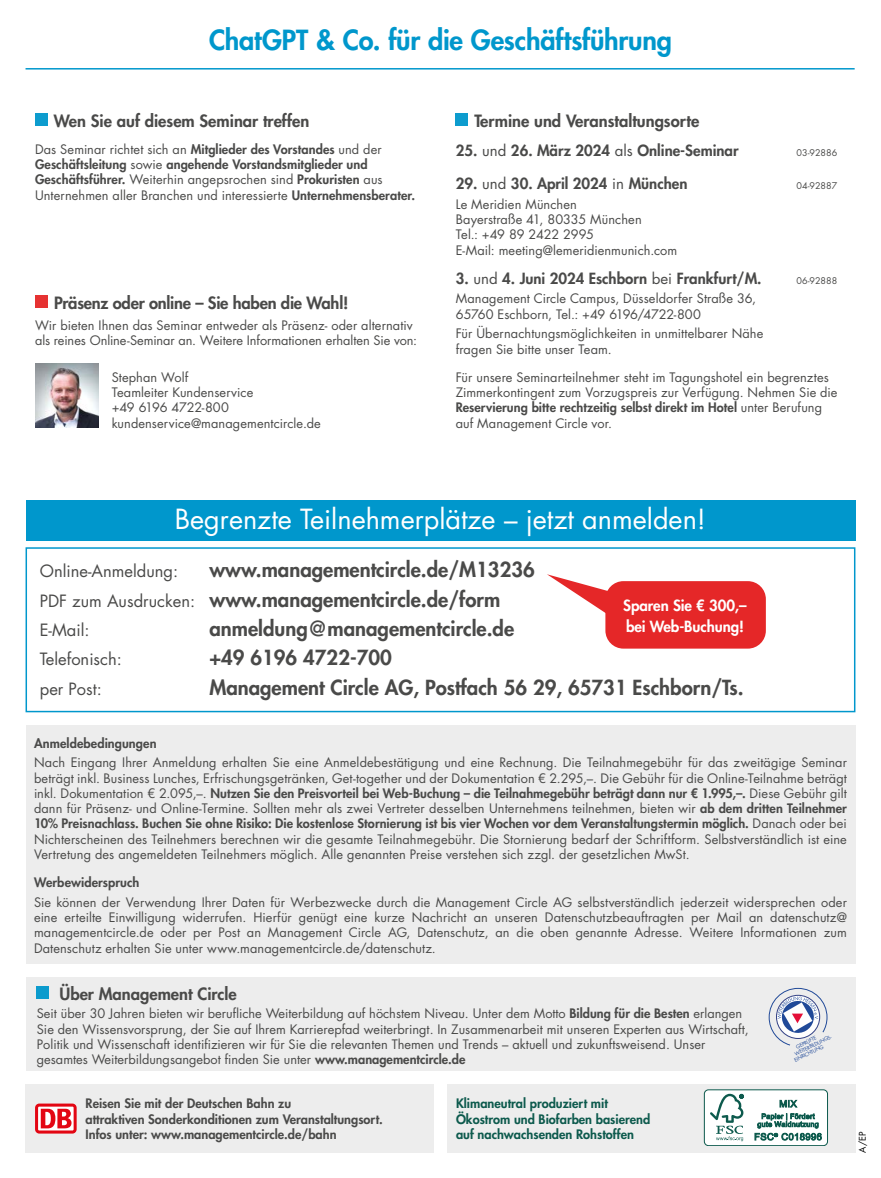
<style>
.page{position:relative;width:881px;height:1178px;background:#fff}
.page>*{position:absolute;margin:0;border:0;box-sizing:border-box;transform-origin:0 0}
.t1{font:27px "Futura Std";color:#fff}
.t2{font:800 27px "Futura Std";letter-spacing:-.01em;color:#0097cc}
.t3{font:800 20.25px/29.4px "Futura Std";color:#4a4a49}
.t4{font:800 16.5px "Futura Std";color:#4a4a49}
.t5{font:16.5px "Futura Std";color:#4a4a49}
.t6{font:800 15px "Futura Std";color:#4a4a49}
.t7{font:800 15px/21px "Futura Std";letter-spacing:-.005em;color:#fff}
.t8{font:12.75px/15.3px "Futura Std";color:#4a4a49}
.t9{font:800 12.75px/15.3px "Futura Std";color:#4a4a49}
.t10{font:800 12.75px/15.3px "Futura Std";color:#0d5a4d}
.t11{font:9px "Futura Std";color:#4a4a49}
.t12{font:9px "Futura Std";color:#000}
.t13{font:4.95px "Futura CE";color:#164194}
.s1{font-weight:400}
.s2{font-weight:800}
.s3{font-weight:400;font-size:16.5px}
</style>
<div class="page">
<svg style="left:547px;top:574px;width:72px;height:39px"></svg>
<div style="left:605px;top:581px;width:160px;height:68px;background:#e52728;border-radius:18px"></div>
<div style="left:455px;top:114px;width:12px;height:12px;background:#0d9cce"></div>
<hr style="left:26px;top:68px;width:828px;height:2px;background:#0097cc">
<div style="left:35px;top:114px;width:12px;height:12px;background:#0d9cce"></div>
<div style="left:26px;top:547px;width:829px;height:165px;border:2px solid #0097cc"></div>
<div style="left:26px;top:726px;width:829px;height:238px;background:#ededed"></div>
<div style="left:446px;top:1084px;width:409px;height:68px;background:#ededed"></div>
<div style="left:26px;top:1084px;width:408px;height:68px;background:#ededed"></div>
<div style="left:35px;top:1103px;width:42px;height:30px;background:linear-gradient(to right,#e30613,#e30713);border-radius:4px"></div>
<svg style="left:38px;top:1106px;width:36px;height:24px"></svg>
<svg style="left:41px;top:1109px;width:30px;height:19px"></svg>
<div style="left:26px;top:501px;width:829px;height:40px;background:#0097cc"></div>
<div style="left:26px;top:977px;width:829px;height:94px;background:#ededed"></div>
<div style="left:37px;top:986px;width:12px;height:13px;background:#0c9bcd"></div>
<svg style="left:768px;top:988px;width:59px;height:58px"></svg>
<div style="left:704px;top:1090px;width:123px;height:55px;background:#fff;border-radius:4px"></div>
<div style="left:703px;top:1089px;width:124px;height:57px;border:1px solid #0d5a4d;border-radius:4px"></div>
<svg style="left:710px;top:1094px;width:33px;height:47px"></svg>
<svg style="left:754px;top:1099px;width:67px;height:41px"></svg>
<div style="left:35px;top:295px;width:12px;height:13px;background:#e63232"></div>
<img style="left:35px;top:364px;width:64px;height:63px">
<h1 class="t2" style="left:209px;top:23px;width:464px">ChatGPT &amp; Co. für die Geschäftsführung</h1>
<p class="t4" style="left:54px;top:110px;width:257px">Wen Sie auf diesem Seminar treffen</p>
<p class="t9" style="left:35px;top:141px;width:381px"><span class="s1">Das Seminar richtet sich an</span> Mitglieder des Vorstandes <span class="s1">und der </span>Geschäftsleitung <span class="s1">sowie</span> angehende Vorstandsmitglieder und Geschäftsführer. <span class="s1">Weiterhin angepsrochen sind</span> Prokuristen <span class="s1">aus Unternehmen aller Branchen und interessierte</span> Unternehmensberater.</p>
<p class="t4" style="left:54px;top:292px;width:296px">Präsenz oder online – Sie haben die Wahl!</p>
<p class="t8" style="left:35px;top:317px;width:383px">Wir bieten Ihnen das Seminar entweder als Präsenz- oder alternativ als reines Online-Seminar an. Weitere Informationen erhalten Sie von:</p>
<p class="t8" style="left:112px;top:369px;width:211px">Stephan Wolf<br>Teamleiter Kundenservice<br>+49 6196 4722-800 kundenservice@managementcircle.de</p>
<p class="t4" style="left:474px;top:110px;width:226px">Termine und Veranstaltungsorte</p>
<p class="t6" style="left:455px;top:141px;width:284px">25. <span class="s1">und</span> 26. März 2024 <span class="s1">als</span> Online-Seminar</p>
<p class="t11" style="left:796px;top:147px;width:42px">03-92886</p>
<p class="t6" style="left:455px;top:174px;width:233px">29. <span class="s1">und</span> 30. April 2024 <span class="s1">in</span> München</p>
<p class="t11" style="left:796px;top:180px;width:42px">04-92887</p>
<p class="t8" style="left:455px;top:196px;width:223px">Le Meridien München<br>Bayerstraße 41, 80335 München<br>Tel.: +49 89 2422 2995<br>E-Mail: meeting@lemeridienmunich.com</p>
<p class="t6" style="left:455px;top:269px;width:307px">3. <span class="s1">und</span> 4. Juni 2024 Eschborn <span class="s1">bei</span> Frankfurt/M.</p>
<p class="t11" style="left:796px;top:275px;width:42px">06-92888</p>
<p class="t8" style="left:455px;top:291px;width:302px">Management Circle Campus, Düsseldorfer Straße 36,<br>65760 Eschborn, Tel.: +49 6196/4722-800</p>
<p class="t8" style="left:455px;top:326px;width:309px">Für Übernachtungsmöglichkeiten in unmittelbarer Nähe fragen Sie bitte unser Team.</p>
<p class="t8" style="left:455px;top:369px;width:383px">Für unsere Seminarteilnehmer steht im Tagungshotel ein begrenztes Zimmerkontingent zum Vorzugspreis zur Verfügung. Nehmen Sie die <span class="s2">Reservierung bitte rechtzeitig selbst direkt im Hotel</span> unter Berufung auf Management Circle vor.</p>
<h1 class="t1" style="left:175px;top:502px;width:532px">Begrenzte Teilnehmerplätze – jetzt anmelden!</h1>
<h2 class="t3" style="left:40px;top:555px;width:496px;text-indent:169px">www.managementcircle.de/M13236<br><span class="s3">PDF zum Ausdrucken:</span> www.managementcircle.de/form</h2>
<p class="t5" style="left:40px;top:619px;width:51px">E-Mail:</p>
<h2 class="t3" style="left:209px;top:614px;width:306px">anmeldung@managementcircle.de</h2>
<p class="t5" style="left:40px;top:649px;width:84px">Telefonisch:</p>
<h2 class="t3" style="left:209px;top:643px;width:184px">+49 6196 4722-700</h2>
<p class="t5" style="left:40px;top:678px;width:63px">per Post:</p>
<h2 class="t3" style="left:209px;top:673px;width:535px">Management Circle AG, Postfach 56 29, 65731 Eschborn/Ts.</h2>
<p class="t9" style="left:34px;top:735px;width:124px">Anmeldebedingungen</p>
<p class="t8" style="left:34px;top:755px;width:814px;text-align:justify">Nach Eingang Ihrer Anmeldung erhalten Sie eine Anmeldebestätigung und eine Rechnung. Die Teilnahmegebühr für das zweitägige Seminar beträgt inkl. Business Lunches, Erfrischungsgetränken, Get-together und der Dokumentation € 2.295,–. Die Gebühr für die Online-Teilnahme beträgt inkl. Dokumentation € 2.095,–. <span class="s2">Nutzen Sie den Preisvorteil bei Web-Buchung – die Teilnahmegebühr beträgt dann nur € 1.995,–.</span> Diese Gebühr gilt dann für Präsenz- und Online-Termine. Sollten mehr als zwei Vertreter desselben Unternehmens teilnehmen, bieten wir <span class="s2">ab dem dritten Teilnehmer 10% Preisnachlass. Buchen Sie ohne Risiko: Die kostenlose Stornierung ist bis vier Wochen vor dem Veranstaltungstermin möglich.</span> Danach oder bei Nichterscheinen des Teilnehmers berechnen wir die gesamte Teilnahmegebühr. Die Stornierung bedarf der Schriftform. Selbstverständlich ist eine Vertretung des angemeldeten Teilnehmers möglich. Alle genannten Preise verstehen sich zzgl. der gesetzlichen MwSt.</p>
<p class="t9" style="left:34px;top:875px;width:107px">Werbewiderspruch</p>
<p class="t8" style="left:34px;top:894px;width:814px;text-align:justify">Sie können der Verwendung Ihrer Daten für Werbezwecke durch die Management Circle AG selbstverständlich jederzeit widersprechen oder eine erteilte Einwilligung widerrufen. Hierfür genügt eine kurze Nachricht an unseren Datenschutzbeauftragten per Mail an datenschutz@ managementcircle.de oder per Post an Management Circle AG, Datenschutz, an die oben genannte Adresse. Weitere Informationen zum Datenschutz erhalten Sie unter www.managementcircle.de/datenschutz.</p>
<p class="t5" style="left:40px;top:561px;width:140px">Online-Anmeldung:</p>
<p class="t7" style="left:623px;top:594px;width:125px">Sparen Sie € 300,– bei Web-Buchung!</p>
<p class="t4" style="left:59px;top:983px;width:179px">Über Management Circle</p>
<p class="t8" style="left:37px;top:1006px;width:713px">Seit über 30 Jahren bieten wir berufliche Weiterbildung auf höchstem Niveau. Unter dem Motto <span class="s2">Bildung für die Besten</span> erlangen Sie den Wissensvorsprung, der Sie auf Ihrem Karrierepfad weiterbringt. In Zusammenarbeit mit unseren Experten aus Wirtschaft, Politik und Wissenschaft identifizieren wir für Sie die relevanten Themen und Trends – aktuell und zukunftsweisend. Unser gesamtes Weiterbildungsangebot finden Sie unter <span class="s2">www.managementcircle.de</span></p>
<p class="t13" style="left:793px;top:1051px;width:43px;rotate:-26deg">WEITERBILDUNGS-</p>
<p class="t13" style="left:794px;top:1044px;width:23px;rotate:-26deg">GEPRÜFTE</p>
<p class="t13" style="left:793px;top:1057px;width:33px;rotate:-26deg">EINRICHTUNG</p>
<p class="t9" style="left:85px;top:1096px;width:299px">Reisen Sie mit der Deutschen Bahn zu<br>attraktiven Sonderkonditionen zum Veranstaltungsort.<br>Infos unter: www.managementcircle.de/bahn</p>
<p class="t10" style="left:456px;top:1096px;width:196px">Klimaneutral produziert mit<br>Ökostrom und Biofarben basierend auf nachwachsenden Rohstoffen</p>
<p class="t12" style="left:856px;top:1152px;width:22px;rotate:-90deg">A/EP</p>
</div>
